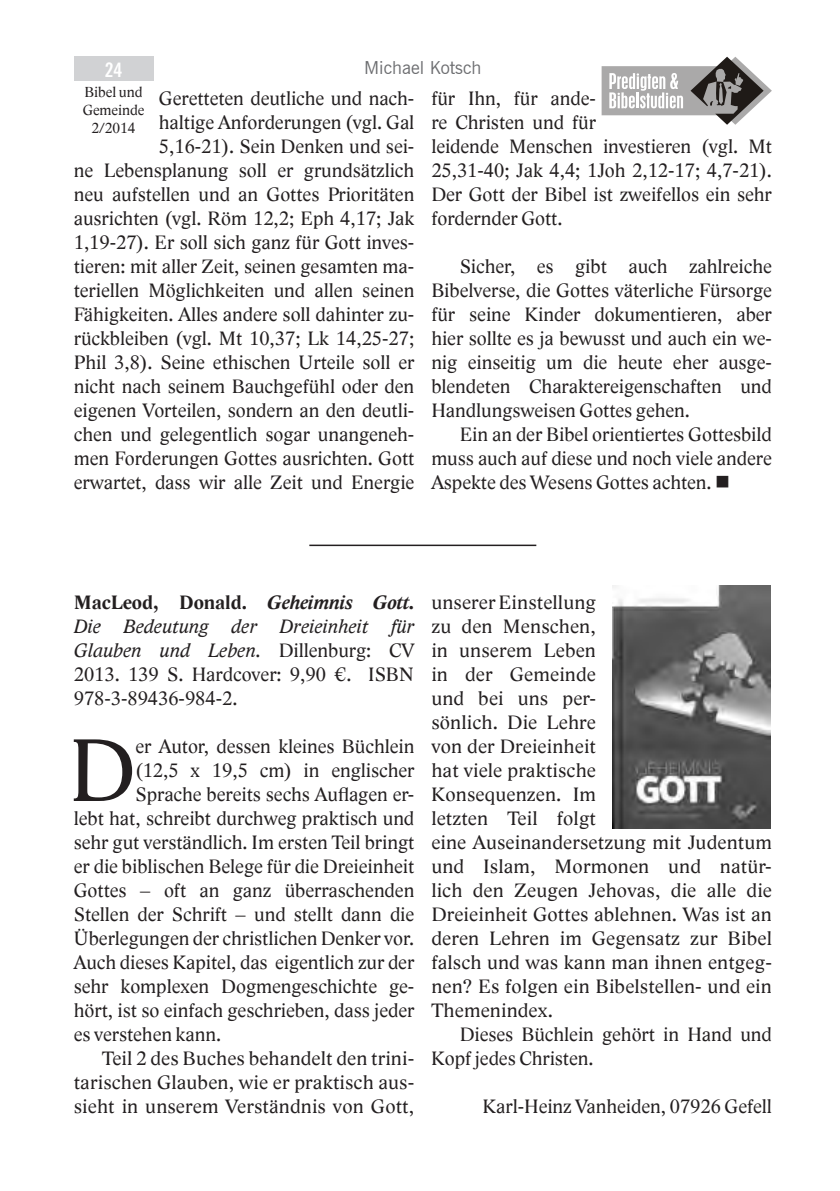
<style>
.page{position:relative;width:840px;height:1191px;background:#fff}
.page>*{position:absolute;margin:0;border:0;box-sizing:border-box;transform-origin:0 0}
.t1{font:90.8px "Lido STFCE";color:#231f20}
.t2{font:20px/24px "Lido STFCE";color:#231f20}
.t3{font:700 condensed 20px "News Gothic BT";color:#fff}
.t4{font:18px "News Gothic BT";color:#6c6d70}
.t5{font:15px/18px "Lido STFCE";color:#231f20;text-align:center}
.s1{font-weight:700}
.s2{font-weight:700;font-style:italic}
.s3{font-style:italic}
</style>
<div class="page">
<img style="left:612px;top:585px;width:158px;height:244px">
<hr style="left:309px;top:544px;width:227px;height:2px;background:#231f20">
<div style="left:74px;top:57px;width:79px;height:24px;background:#d1d2d4"></div>
<svg style="left:601px;top:57px;width:170px;height:68px"></svg>
<p class="t4" style="left:364px;top:57px;width:119px">Michael Kotsch</p>
<p class="t3" style="left:105px;top:57px;width:19px">24</p>
<p class="t5" style="left:83px;top:83px;width:63px">Bibel und<br>Gemeinde<br>2/2014</p>
<p class="t2" style="left:74px;top:86px;width:342px;text-align:right">Geretteten deutliche und nach-<br>haltige Anforderungen (vgl. Gal<br>5,16-21). Sein Denken und sei-<br>ne Lebensplanung soll er grundsätzlich neu aufstellen und an Gottes Prioritäten ausrichten (vgl. Röm 12,2; Eph 4,17; Jak 1,19-27). Er soll sich ganz für Gott inves&shy;tieren: mit aller Zeit, seinen gesamten ma&shy;teriellen Möglichkeiten und allen seinen Fähigkeiten. Alles andere soll dahinter zu&shy;rückbleiben (vgl. Mt 10,37; Lk 14,25-27; Phil 3,8). Seine ethischen Urteile soll er nicht nach seinem Bauchgefühl oder den eigenen Vorteilen, sondern an den deutli&shy;chen und gelegentlich sogar unangeneh&shy;men Forderungen Gottes ausrichten. Gott erwartet, dass wir alle Zeit und Energie</p>
<p class="t2" style="left:431px;top:86px;width:342px">für Ihn, für ande-<br>re Christen und für<br>leidende Menschen investieren (vgl. Mt<br>25,31-40; Jak 4,4; 1Joh 2,12-17; 4,7-21).<br>Der Gott der Bibel ist zweifellos ein sehr fordernder Gott.</p>
<p class="t2" style="left:431px;top:254px;width:342px;text-align:justify;text-indent:28px">Sicher, es gibt auch zahlreiche Bibelverse, die Gottes väterliche Fürsorge für seine Kinder dokumentieren, aber hier sollte es ja bewusst und auch ein we&shy;nig einseitig um die heute eher ausge&shy;blendeten Charaktereigenschaften und Handlungsweisen Gottes gehen.</p>
<p class="t2" style="left:431px;top:422px;width:342px;text-align:justify;text-indent:28px">Ein an der Bibel orientiertes Gottesbild muss auch auf diese und noch viele andere Aspekte des Wesens Gottes achten. ■</p>
<p class="t2" style="left:74px;top:590px;width:342px;text-align:justify"><span class="s1">MacLeod, Donald.</span> <span class="s2">Geheimnis Gott.<br></span><span class="s3">Die Bedeutung der Dreieinheit für Glauben und Leben.</span> Dillenburg: CV 2013. 139 S. Hardcover: 9,90 €. ISBN 978-3-89436-984-2.</p>
<h1 class="t1" style="left:68px;top:716px;width:69px">D</h1>
<p class="t2" style="left:135px;top:734px;width:280px">er Autor, dessen kleines Büchlein</p>
<p class="t2" style="left:135px;top:758px;width:280px">(12,5 x 19,5 cm) in englischer</p>
<p class="t2" style="left:135px;top:782px;width:280px">Sprache bereits sechs Auflagen er-</p>
<p class="t2" style="left:74px;top:806px;width:342px">lebt hat, schreibt durchweg praktisch und</p>
<p class="t2" style="left:74px;top:830px;width:342px">sehr gut verständlich. Im ersten Teil bringt</p>
<p class="t2" style="left:74px;top:854px;width:342px">er die biblischen Belege für die Dreieinheit</p>
<p class="t2" style="left:74px;top:878px;width:342px">Gottes – oft an ganz überraschenden</p>
<p class="t2" style="left:74px;top:902px;width:342px">Stellen der Schrift – und stellt dann die</p>
<p class="t2" style="left:74px;top:926px;width:342px">Überlegungen der christlichen Denker vor.</p>
<p class="t2" style="left:74px;top:950px;width:342px">Auch dieses Kapitel, das eigentlich zur der</p>
<p class="t2" style="left:74px;top:974px;width:342px">sehr komplexen Dogmengeschichte ge-</p>
<p class="t2" style="left:74px;top:998px;width:342px">hört, ist so einfach geschrieben, dass jeder</p>
<p class="t2" style="left:74px;top:1022px;width:149px">es verstehen kann.</p>
<p class="t2" style="left:102px;top:1046px;width:313px">Teil 2 des Buches behandelt den trini-</p>
<p class="t2" style="left:74px;top:1070px;width:342px">tarischen Glauben, wie er praktisch aus-</p>
<p class="t2" style="left:74px;top:1094px;width:342px">sieht in unserem Verständnis von Gott,</p>
<p class="t2" style="left:431px;top:590px;width:342px">unserer Einstellung<br>zu den Menschen,<br>in unserem Leben<br>in der Gemeinde<br>und bei uns per-<br>sönlich. Die Lehre<br>von der Dreieinheit<br>hat viele praktische<br>Konsequenzen. Im<br>letzten Teil folgt<br>eine Auseinandersetzung mit Judentum und Islam, Mormonen und natür&shy;lich den Zeugen Jehovas, die alle die<br>Dreieinheit Gottes ablehnen. Was ist an deren Lehren im Gegensatz zur Bibel falsch und was kann man ihnen entgeg&shy;nen? Es folgen ein Bibelstellen- und ein<br>Themenindex.</p>
<p class="t2" style="left:431px;top:1022px;width:342px;text-indent:28px">Dieses Büchlein gehört in Hand und<br>Kopf jedes Christen.</p>
<p class="t2" style="left:482px;top:1094px;width:290px">Karl-Heinz Vanheiden, 07926 Gefell</p>
</div>
